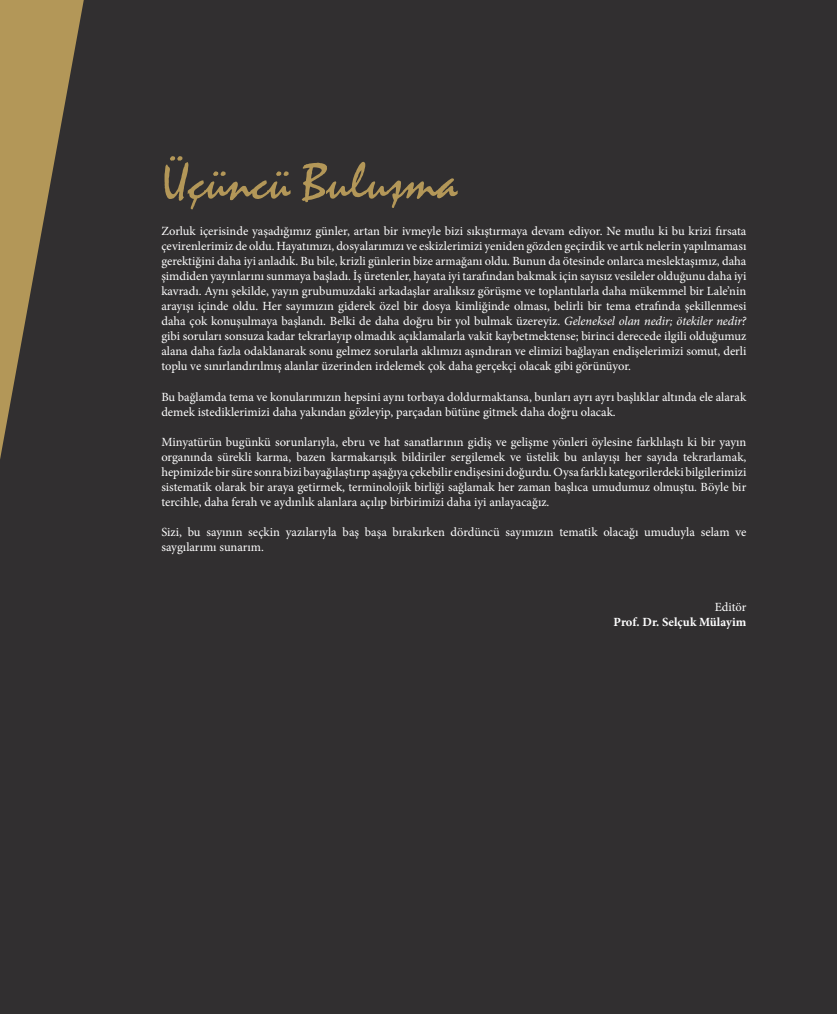
<style>
.page{position:relative;width:837px;height:1014px;background:#fff}
.page>*{position:absolute;margin:0;border:0;box-sizing:border-box;transform-origin:0 0}
.t1{font:60px "Mistral";color:#b39758}
.t2{font:12.5px/15px "Minion Pro";color:#fff;text-align:justify}
.t3{font:700 12.5px "Minion Pro";color:#fff}
.s1{font-style:italic}
</style>
<div class="page">
<div style="left:0;top:0;width:836px;height:1013px;background:#312f30"></div>
<svg style="left:0;top:0;width:84px;height:459px;fill:#b39758"></svg>
<p class="t1" style="left:162px;top:152px;width:297px">Üçüncü Buluşma</p>
<p class="t2" style="left:161px;top:224px;width:586px">Zorluk içerisinde yaşadığımız günler, artan bir ivmeyle bizi sıkıştırmaya devam ediyor. Ne mutlu ki bu krizi fırsata çevirenlerimiz de oldu. Hayatımızı, dosyalarımızı ve eskizlerimizi yeniden gözden geçirdik ve artık nelerin yapılmaması gerektiğini daha iyi anladık. Bu bile, krizli günlerin bize armağanı oldu. Bunun da ötesinde onlarca meslektaşımız, daha şimdiden yayınlarını sunmaya başladı. İş üretenler, hayata iyi tarafından bakmak için sayısız vesileler olduğunu daha iyi kavradı. Aynı şekilde, yayın grubumuzdaki arkadaşlar aralıksız görüşme ve toplantılarla daha mükemmel bir Lale’nin arayışı içinde oldu. Her sayımızın giderek özel bir dosya kimliğinde olması, belirli bir tema etrafında şekillenmesi daha çok konuşulmaya başlandı. Belki de daha doğru bir yol bulmak üzereyiz. <span class="s1">Geleneksel olan nedir; ötekiler nedir? </span>gibi soruları sonsuza kadar tekrarlayıp olmadık açıklamalarla vakit kaybetmektense; birinci derecede ilgili olduğumuz alana daha fazla odaklanarak sonu gelmez sorularla aklımızı aşındıran ve elimizi bağlayan endişelerimizi somut, derli toplu ve sınırlandırılmış alanlar üzerinden irdelemek çok daha gerçekçi olacak gibi görünüyor.</p>
<p class="t2" style="left:161px;top:389px;width:586px">Bu bağlamda tema ve konularımızın hepsini aynı torbaya doldurmaktansa, bunları ayrı ayrı başlıklar altında ele alarak demek istediklerimizi daha yakından gözleyip, parçadan bütüne gitmek daha doğru olacak.</p>
<p class="t2" style="left:161px;top:434px;width:586px">Minyatürün bugünkü sorunlarıyla, ebru ve hat sanatlarının gidiş ve gelişme yönleri öylesine farklılaştı ki bir yayın organında sürekli karma, bazen karmakarışık bildiriler sergilemek ve üstelik bu anlayışı her sayıda tekrarlamak, hepimizde bir süre sonra bizi bayağılaştırıp aşağıya çekebilir endişesini doğurdu. Oysa farklı kategorilerdeki bilgilerimizi sistematik olarak bir araya getirmek, terminolojik birliği sağlamak her zaman başlıca umudumuz olmuştu. Böyle bir tercihle, daha ferah ve aydınlık alanlara açılıp birbirimizi daha iyi anlayacağız.</p>
<p class="t2" style="left:161px;top:524px;width:586px">Sizi, bu sayının seçkin yazılarıyla baş başa bırakırken dördüncü sayımızın tematik olacağı umuduyla selam ve saygılarımı sunarım.</p>
<p class="t2" style="left:714px;top:599px;width:33px">Editör</p>
<p class="t3" style="left:613px;top:612px;width:134px">Prof. Dr. Selçuk Mülayim</p>
</div>
